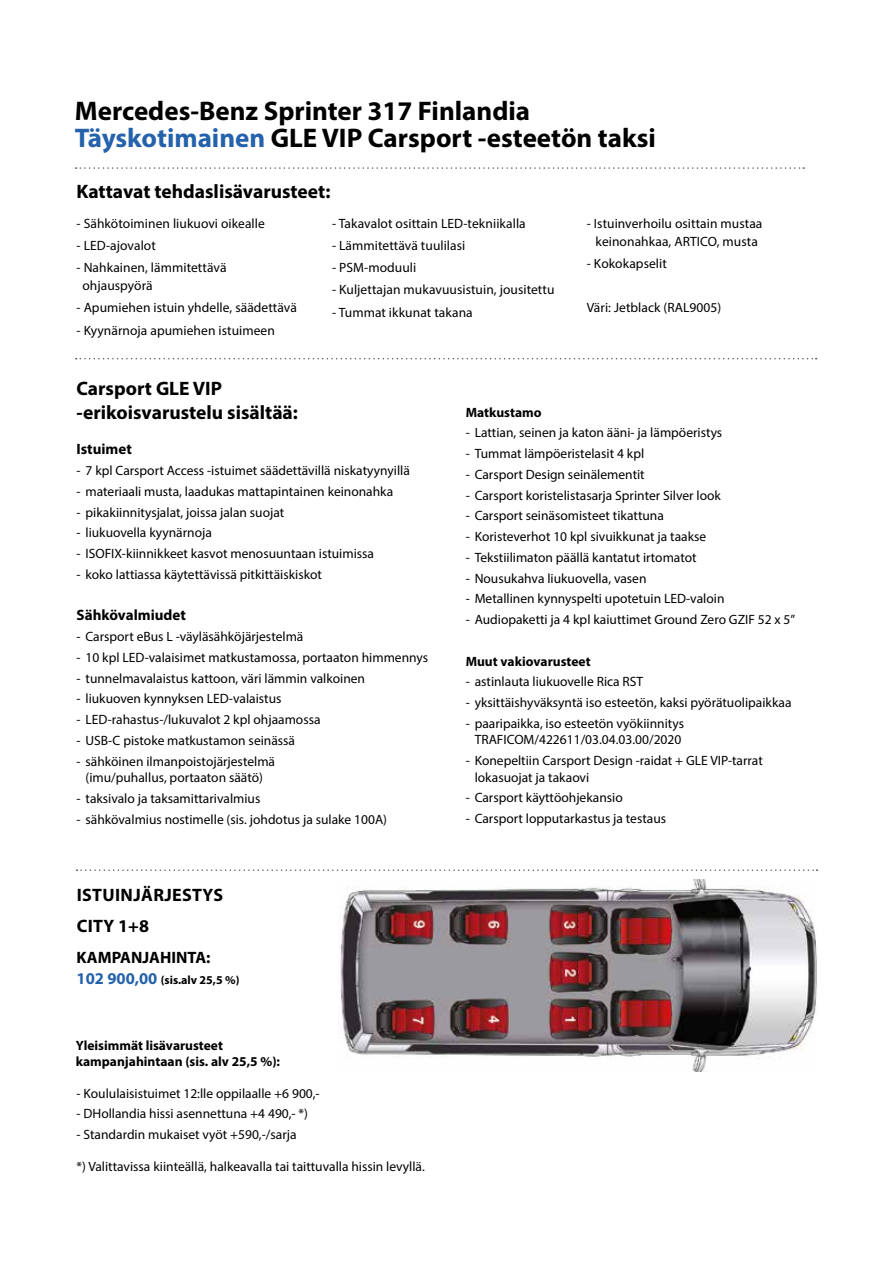
<style>
.page{position:relative;width:893px;height:1263px;background:#fff}
.page>*{position:absolute;margin:0;border:0;box-sizing:border-box;transform-origin:0 0}
.t1{font:700 27px/27px "Myriad Pro";color:#000}
.t2{font:700 19.5px/23.4px "Myriad Pro";color:#000}
.t3{font:700 18px "Myriad Pro";letter-spacing:.02em;color:#000}
.t4{font:700 16.5px "Myriad Pro";color:#000}
.t5{font:700 15px "Myriad Pro";color:#000}
.t6{font:13.5px/16.5px "Myriad Pro";color:#000;text-align:center}
.t7{font:700 13.5px/16.2px "Myriad Pro";color:#000}
.t8{font:700 12px "Myriad Pro";color:#000}
.s1{color:#2462ac}
.s2{font-size:16.5px;color:#2462ac}
</style>
<div class="page">
<svg style="left:76px;top:358px;width:741px;height:1px"></svg>
<svg style="left:76px;top:167px;width:728px;height:2px"></svg>
<svg style="left:76px;top:869px;width:741px;height:2px"></svg>
<img style="left:339px;top:880px;width:478px;height:192px">
<h1 class="t1" style="left:75px;top:96px;width:582px">Mercedes-Benz Sprinter 317 Finlandia<br><span class="s1">Täyskotimainen</span> GLE VIP Carsport -esteetön taksi</h1>
<h2 class="t2" style="left:77px;top:179px;width:255px">Kattavat tehdaslisävarusteet:</h2>
<p class="t6" style="left:77px;top:215px;width:190px">- Sähkötoiminen liukuovi oikealle</p>
<p class="t6" style="left:77px;top:237px;width:81px">- LED-ajovalot</p>
<p class="t6" style="left:82px;top:258px;width:146px;line-height:18px;text-align:left;text-indent:-6px">- Nahkainen, lämmitettävä ohjauspyörä</p>
<p class="t6" style="left:77px;top:299px;width:222px">- Apumiehen istuin yhdelle, säädettävä</p>
<p class="t6" style="left:77px;top:322px;width:200px">- Kyynärnoja apumiehen istuimeen</p>
<p class="t6" style="left:332px;top:215px;width:195px">- Takavalot osittain LED-tekniikalla</p>
<p class="t6" style="left:332px;top:237px;width:135px">- Lämmitettävä tuulilasi</p>
<p class="t6" style="left:332px;top:259px;width:86px">- PSM-moduuli</p>
<p class="t6" style="left:332px;top:281px;width:224px">- Kuljettajan mukavuusistuin, jousitettu</p>
<p class="t6" style="left:332px;top:304px;width:142px">- Tummat ikkunat takana</p>
<p class="t6" style="left:587px;top:214px;width:177px;line-height:18px">- Istuinverhoilu osittain mustaa keinonahkaa, ARTICO, musta</p>
<p class="t6" style="left:587px;top:255px;width:82px">- Kokokapselit</p>
<p class="t6" style="left:587px;top:299px;width:136px">Väri: Jetblack (RAL9005)</p>
<h2 class="t2" style="left:77px;top:376px;width:223px">Carsport GLE VIP -erikoisvarustelu sisältää:</h2>
<p class="t5" style="left:77px;top:440px;width:57px">Istuimet</p>
<p class="t6" style="left:77px;top:462px;width:335px">- 7 kpl Carsport Access -istuimet säädettävillä niskatyynyillä</p>
<p class="t6" style="left:77px;top:483px;width:318px">- materiaali musta, laadukas mattapintainen keinonahka</p>
<p class="t6" style="left:77px;top:504px;width:209px">- pikakiinnitysjalat, joissa jalan suojat</p>
<p class="t6" style="left:77px;top:524px;width:137px">- liukuovella kyynärnoja</p>
<p class="t6" style="left:77px;top:545px;width:299px">- ISOFIX-kiinnikkeet kasvot menosuuntaan istuimissa</p>
<p class="t6" style="left:77px;top:566px;width:247px">- koko lattiassa käytettävissä pitkittäiskiskot</p>
<p class="t5" style="left:77px;top:606px;width:111px">Sähkövalmiudet</p>
<p class="t6" style="left:77px;top:628px;width:228px">- Carsport eBus L -väyläsähköjärjestelmä</p>
<p class="t6" style="left:77px;top:649px;width:353px">- 10 kpl LED-valaisimet matkustamossa, portaaton himmennys</p>
<p class="t6" style="left:77px;top:670px;width:290px">- tunnelmavalaistus kattoon, väri lämmin valkoinen</p>
<p class="t6" style="left:77px;top:690px;width:206px">- liukuoven kynnyksen LED-valaistus</p>
<p class="t6" style="left:77px;top:711px;width:246px">- LED-rahastus-/lukuvalot 2 kpl ohjaamossa</p>
<p class="t6" style="left:77px;top:732px;width:220px">- USB-C pistoke matkustamon seinässä</p>
<p class="t6" style="left:77px;top:753px;width:200px">- sähköinen ilmanpoistojärjestelmä (imu/puhallus, portaaton säätö)</p>
<p class="t6" style="left:77px;top:790px;width:185px">- taksivalo ja taksamittarivalmius</p>
<p class="t6" style="left:77px;top:811px;width:312px">- sähkövalmius nostimelle (sis. johdotus ja sulake 100A)</p>
<h3 class="t3" style="left:77px;top:883px;width:148px">ISTUINJÄRJESTYS</h3>
<h3 class="t3" style="left:77px;top:914px;width:74px">CITY 1+8</h3>
<p class="t4" style="left:77px;top:947px;width:135px">KAMPANJAHINTA:</p>
<p class="t8" style="left:77px;top:972px;width:164px"><span class="s2">102 900,00</span> (sis.alv 25,5 %)</p>
<p class="t7" style="left:76px;top:1037px;width:206px">Yleisimmät lisävarusteet kampanjahintaan (sis. alv 25,5 %):</p>
<p class="t6" style="left:77px;top:1085px;width:245px">- Koululaisistuimet 12:lle oppilaalle +6 900,-</p>
<p class="t6" style="left:77px;top:1105px;width:233px">- DHollandia hissi asennettuna +4 490,- *)</p>
<p class="t6" style="left:77px;top:1125px;width:222px">- Standardin mukaiset vyöt +590,-/sarja</p>
<p class="t6" style="left:77px;top:1158px;width:350px">*) Valittavissa kiinteällä, halkeavalla tai taittuvalla hissin levyllä.</p>
<p class="t7" style="left:466px;top:404px;width:77px">Matkustamo</p>
<p class="t6" style="left:466px;top:424px;width:258px">- Lattian, seinen ja katon ääni- ja lämpöeristys</p>
<p class="t6" style="left:466px;top:445px;width:180px">- Tummat lämpöeristelasit 4 kpl</p>
<p class="t6" style="left:466px;top:466px;width:181px">- Carsport Design seinälementit</p>
<p class="t6" style="left:466px;top:487px;width:257px">- Carsport koristelistasarja Sprinter Silver look</p>
<p class="t6" style="left:466px;top:507px;width:200px">- Carsport seinäsomisteet tikattuna</p>
<p class="t6" style="left:466px;top:528px;width:242px">- Koristeverhot 10 kpl sivuikkunat ja taakse</p>
<p class="t6" style="left:466px;top:549px;width:232px">- Tekstiilimaton päällä kantatut irtomatot</p>
<p class="t6" style="left:466px;top:570px;width:182px">- Nousukahva liukuovella, vasen</p>
<p class="t6" style="left:466px;top:590px;width:260px">- Metallinen kynnyspelti upotetuin LED-valoin</p>
<p class="t6" style="left:466px;top:611px;width:331px">- Audiopaketti ja 4 kpl kaiuttimet Ground Zero GZIF 52 x 5”</p>
<p class="t7" style="left:466px;top:653px;width:126px">Muut vakiovarusteet</p>
<p class="t6" style="left:466px;top:673px;width:179px">- astinlauta liukuovelle Rica RST</p>
<p class="t6" style="left:466px;top:694px;width:327px">- yksittäishyväksyntä iso esteetön, kaksi pyörätuolipaikkaa</p>
<p class="t6" style="left:466px;top:715px;width:220px">- paaripaikka, iso esteetön vyökiinnitys<br>TRAFICOM/422611/03.04.03.00/2020</p>
<p class="t6" style="left:475px;top:752px;width:290px;text-align:left;text-indent:-9px">- Konepeltiin Carsport Design -raidat + GLE VIP-tarrat lokasuojat ja takaovi</p>
<p class="t6" style="left:466px;top:789px;width:159px">- Carsport käyttöohjekansio</p>
<p class="t6" style="left:466px;top:810px;width:202px">- Carsport lopputarkastus ja testaus</p>
</div>
